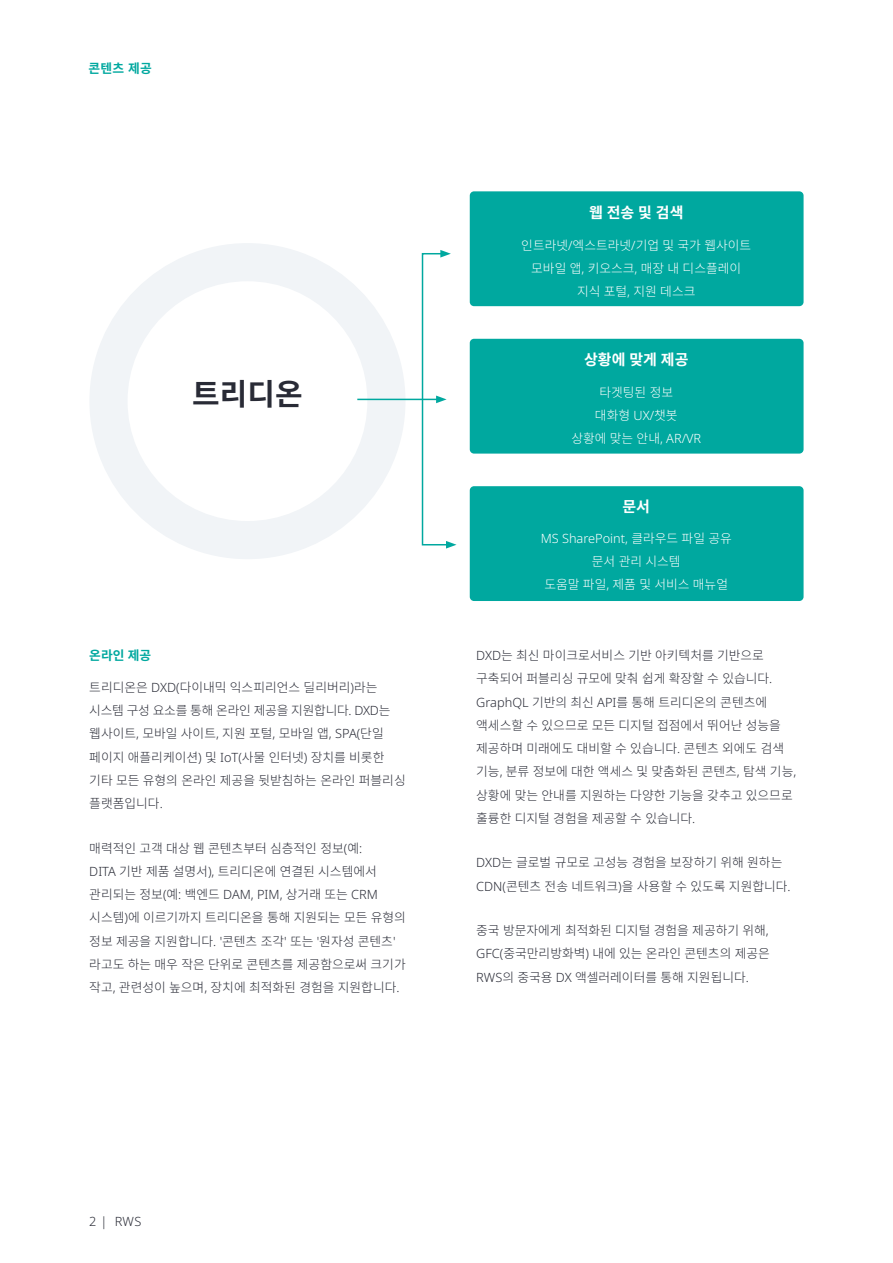
<style>
.page{position:relative;width:893px;height:1263px;background:#fff}
.page>*{position:absolute;margin:0;border:0;box-sizing:border-box;transform-origin:0 0}
.t1{font:700 30px "Noto Sans CJ Kkr";color:#292b36}
.t2{font:700 15px "Noto Sans CJ Kkr";color:#fff}
.t3{font:300 12.75px/23.2px "Noto Sans CJ Kkr";color:#292b36}
.t4{font:300 12.75px/23px "Noto Sans CJ Kkr";color:#fff;text-align:center}
.t5{font:300 12.75px "Noto Sans";color:#fff}
.t6{font:700 12.75px "Noto Sans CJ Kkr";letter-spacing:.01em;color:#00a89f}
.t7{font:300 12.75px "Noto Sans";color:#292b36}
.s1{font-family:"Noto Sans"}
.s2{font-family:"Noto Sans CJ Kkr"}
</style>
<div class="page">
<div style="left:89px;top:243px;width:316px;height:316px;background:#f1f4f7;border-radius:50%"></div>
<div style="left:128px;top:281px;width:239px;height:240px;background:#fff;border-radius:50%"></div>
<div style="left:470px;top:191px;width:334px;height:115px;background:#00a89f;border-radius:4px"></div>
<div style="left:470px;top:339px;width:334px;height:115px;background:#00a89f;border-radius:4px"></div>
<div style="left:470px;top:486px;width:334px;height:115px;background:#00a89f;border-radius:4px"></div>
<hr style="left:357px;top:399px;width:81px;height:1px;background:#00a89f">
<svg style="left:421px;top:250px;width:35px;height:299px"></svg>
<p class="t6" style="left:89px;top:61px;width:65px">콘텐츠 제공</p>
<h1 class="t1" style="left:192px;top:377px;width:112px">트리디온</h1>
<p class="t6" style="left:89px;top:648px;width:63px">온라인 제공</p>
<p class="t3" style="left:89px;top:676px;width:318px">트리디온은 <span class="s1">DXD(</span>다이내믹 익스피리언스 딜리버리<span class="s1">)</span>라는 시스템 구성 요소를 통해 온라인 제공을 지원합니다<span class="s1">. DXD</span>는 웹사이트<span class="s1">,</span> 모바일 사이트<span class="s1">,</span> 지원 포털<span class="s1">,</span> 모바일 앱<span class="s1">, SPA(</span>단일 페이지 애플리케이션<span class="s1">)</span> 및 <span class="s1">IoT(</span>사물 인터넷<span class="s1">)</span> 장치를 비롯한 기타 모든 유형의 온라인 제공을 뒷받침하는 온라인 퍼블리싱 플랫폼입니다<span class="s1">.</span></p>
<p class="t3" style="left:89px;top:836px;width:318px">매력적인 고객 대상 웹 콘텐츠부터 심층적인 정보<span class="s1">(</span>예<span class="s1">:<br>DITA</span> 기반 제품 설명서<span class="s1">),</span> 트리디온에 연결된 시스템에서 관리되는 정보<span class="s1">(</span>예<span class="s1">:</span> 백엔드 <span class="s1">DAM, PIM,</span> 상거래 또는 <span class="s1">CRM </span>시스템<span class="s1">)</span>에 이르기까지 트리디온을 통해 지원되는 모든 유형의 정보 제공을 지원합니다<span class="s1">. '</span>콘텐츠 조각<span class="s1">'</span> 또는 <span class="s1">'</span>원자성 콘텐츠<span class="s1">' </span>라고도 하는 매우 작은 단위로 콘텐츠를 제공함으로써 크기가 작고<span class="s1">,</span> 관련성이 높으며<span class="s1">,</span> 장치에 최적화된 경험을 지원합니다<span class="s1">.</span></p>
<p class="t2" style="left:589px;top:204px;width:96px">웹전송및검색</p>
<p class="t4" style="left:521px;top:234px;width:231px">인트라넷<span class="s1">/</span>엑스트라넷<span class="s1">/</span>기업 및 국가 웹사이트 모바일 앱<span class="s1">,</span> 키오스크<span class="s1">,</span> 매장 내 디스플레이 지식 포털<span class="s1">,</span> 지원 데스크</p>
<p class="t2" style="left:584px;top:351px;width:106px">상황에 맞게 제공</p>
<p class="t4" style="left:571px;top:381px;width:131px">타겟팅된 정보<br>대화형 <span class="s1">UX/</span>챗봇<br>상황에 맞는 안내<span class="s1">, AR/VR</span></p>
<p class="t2" style="left:622px;top:498px;width:29px">문서</p>
<p class="t5" style="left:541px;top:530px;width:193px">MS SharePoint, <span class="s2">클라우드 파일 공유</span></p>
<p class="t4" style="left:544px;top:550px;width:185px">문서 관리 시스템<br>도움말 파일<span class="s1">,</span> 제품 및 서비스 매뉴얼</p>
<p class="t3" style="left:476px;top:644px;width:321px"><span class="s1">DXD</span>는 최신 마이크로서비스 기반 아키텍처를 기반으로 구축되어 퍼블리싱 규모에 맞춰 쉽게 확장할 수 있습니다<span class="s1">.<br>GraphQL</span> 기반의 최신 <span class="s1">API</span>를 통해 트리디온의 콘텐츠에 액세스할 수 있으므로 모든 디지털 접점에서 뛰어난 성능을 제공하며 미래에도 대비할 수 있습니다<span class="s1">.</span> 콘텐츠 외에도 검색 기능<span class="s1">,</span> 분류 정보에 대한 액세스 및 맞춤화된 콘텐츠<span class="s1">,</span> 탐색 기능<span class="s1">, </span>상황에 맞는 안내를 지원하는 다양한 기능을 갖추고 있으므로 훌륭한 디지털 경험을 제공할 수 있습니다<span class="s1">.</span></p>
<p class="t3" style="left:476px;top:851px;width:316px"><span class="s1">DXD</span>는 글로벌 규모로 고성능 경험을 보장하기 위해 원하는<br><span class="s1">CDN(</span>콘텐츠 전송 네트워크<span class="s1">)</span>을 사용할 수 있도록 지원합니다<span class="s1">.</span></p>
<p class="t3" style="left:476px;top:919px;width:295px;text-align:justify">중국 방문자에게 최적화된 디지털 경험을 제공하기 위해<span class="s1">, GFC(</span>중국만리방화벽<span class="s1">)</span> 내에 있는 온라인 콘텐츠의 제공은 <span class="s1">RWS</span>의 중국용 <span class="s1">DX</span> 액셀러레이터를 통해 지원됩니다<span class="s1">.</span></p>
<p class="t7" style="left:89px;top:1212px;width:54px">2 | RWS</p>
</div>
